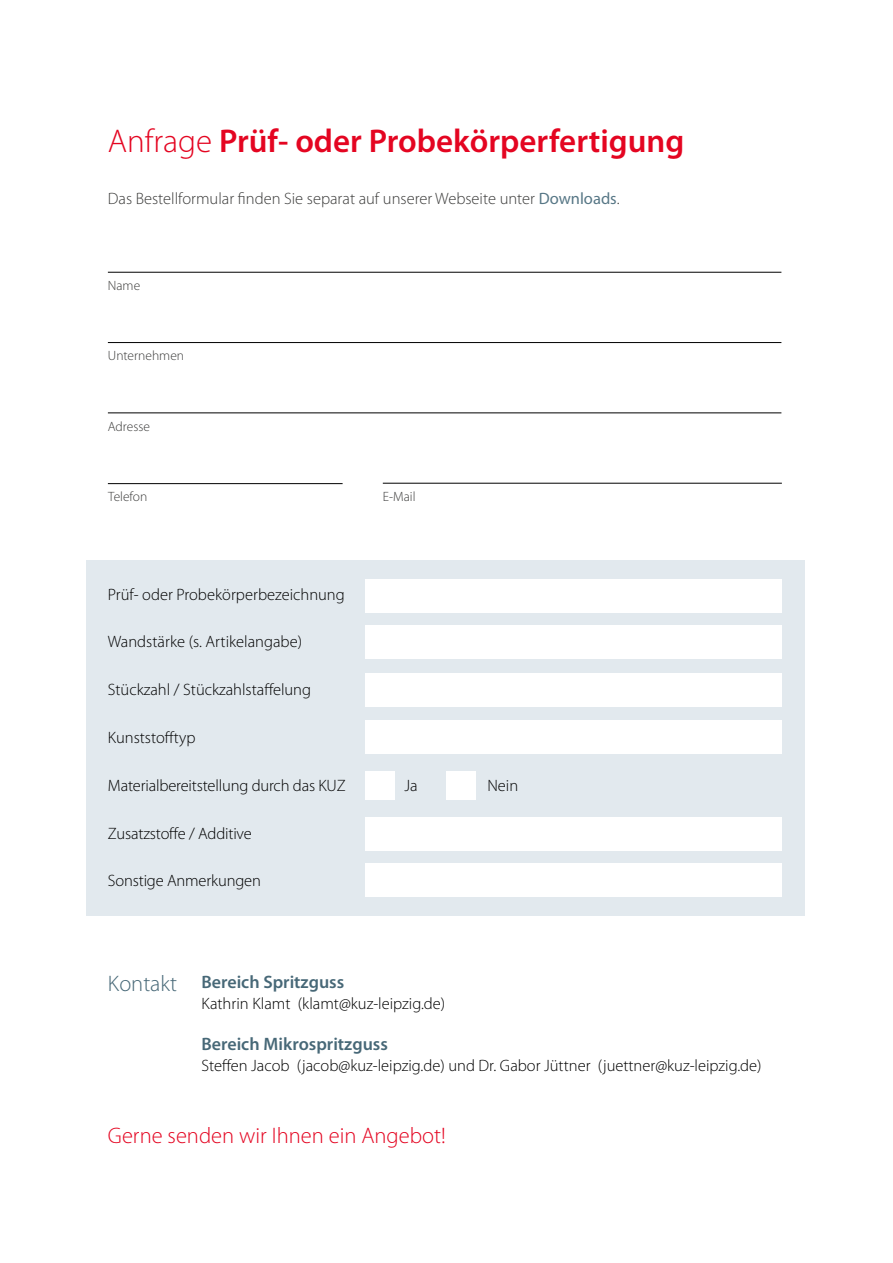
<style>
.page{position:relative;width:893px;height:1263px;background:#fff}
.page>*{position:absolute;margin:0;border:0;box-sizing:border-box;transform-origin:0 0}
.t1{font:600 33px "Myriad Pro";color:#e40521}
.t2{font:300 22.5px "Myriad Pro";color:#e40521}
.t3{font:600 18px "Myriad Pro";color:#476877}
.t4{font:300 16.5px "Myriad Pro";color:#000}
.t5{font:300 16.5px "Myriad Pro";color:#3c3c3b}
.t6{font:300 13.5px "Myriad Pro";color:#3c3c3b}
.s1{font-weight:300}
.s2{font-weight:400;color:#577786}
.s3{font-weight:300;font-size:22.5px}
</style>
<div class="page">
<hr style="left:108px;top:272px;width:673px;height:1px;background:#000">
<hr style="left:108px;top:342px;width:673px;height:1px;background:#000">
<hr style="left:108px;top:413px;width:673px;height:1px;background:#000">
<hr style="left:108px;top:483px;width:235px;height:1px;background:#000">
<hr style="left:383px;top:483px;width:399px;height:1px;background:#000">
<div style="left:87px;top:561px;width:718px;height:355px;background:#e2e9ee"></div>
<div style="left:365px;top:580px;width:417px;height:33px;background:#fff"></div>
<div style="left:365px;top:625px;width:417px;height:33px;background:#fff"></div>
<div style="left:365px;top:674px;width:417px;height:33px;background:#fff"></div>
<div style="left:365px;top:817px;width:417px;height:33px;background:#fff"></div>
<div style="left:365px;top:720px;width:417px;height:33px;background:#fff"></div>
<div style="left:365px;top:864px;width:417px;height:33px;background:#fff"></div>
<div style="left:365px;top:771px;width:29px;height:29px;background:#fff"></div>
<div style="left:446px;top:771px;width:29px;height:29px;background:#fff"></div>
<h1 class="t1" style="left:108px;top:120px;width:578px"><span class="s1">Anfrage</span> Prüf- oder Probekörperfertigung</h1>
<p class="t5" style="left:108px;top:189px;width:513px">Das Bestellformular finden Sie separat auf unserer Webseite unter <span class="s2">Downloads</span>.</p>
<p class="t6" style="left:108px;top:278px;width:34px">Name</p>
<p class="t6" style="left:108px;top:348px;width:78px">Unternehmen</p>
<p class="t6" style="left:108px;top:419px;width:44px">Adresse</p>
<p class="t6" style="left:108px;top:489px;width:41px">Telefon</p>
<p class="t6" style="left:383px;top:489px;width:34px">E-Mail</p>
<p class="t4" style="left:108px;top:585px;width:238px">Prüf- oder Probekörperbezeichnung</p>
<p class="t4" style="left:108px;top:633px;width:196px">Wandstärke (s. Artikelangabe)</p>
<p class="t4" style="left:108px;top:680px;width:205px">Stückzahl / Stückzahlstaffelung</p>
<p class="t4" style="left:108px;top:728px;width:89px">Kunststofftyp</p>
<p class="t4" style="left:108px;top:777px;width:239px">Materialbereitstellung durch das KUZ</p>
<p class="t4" style="left:108px;top:824px;width:145px">Zusatzstoffe / Additive</p>
<p class="t4" style="left:108px;top:872px;width:155px">Sonstige Anmerkungen</p>
<p class="t4" style="left:404px;top:777px;width:15px">Ja</p>
<p class="t4" style="left:487px;top:777px;width:32px">Nein</p>
<p class="t3" style="left:108px;top:970px;width:238px"><span class="s3">Kontakt</span> Bereich Spritzguss</p>
<p class="t4" style="left:201px;top:994px;width:245px">Kathrin Klamt (klamt@kuz-leipzig.de)</p>
<p class="t3" style="left:201px;top:1032px;width:188px">Bereich Mikrospritzguss</p>
<p class="t4" style="left:201px;top:1056px;width:562px">Steffen Jacob (jacob@kuz-leipzig.de) und Dr. Gabor Jüttner (juettner@kuz-leipzig.de)</p>
<h2 class="t2" style="left:108px;top:1123px;width:339px">Gerne senden wir Ihnen ein Angebot!</h2>
</div>
